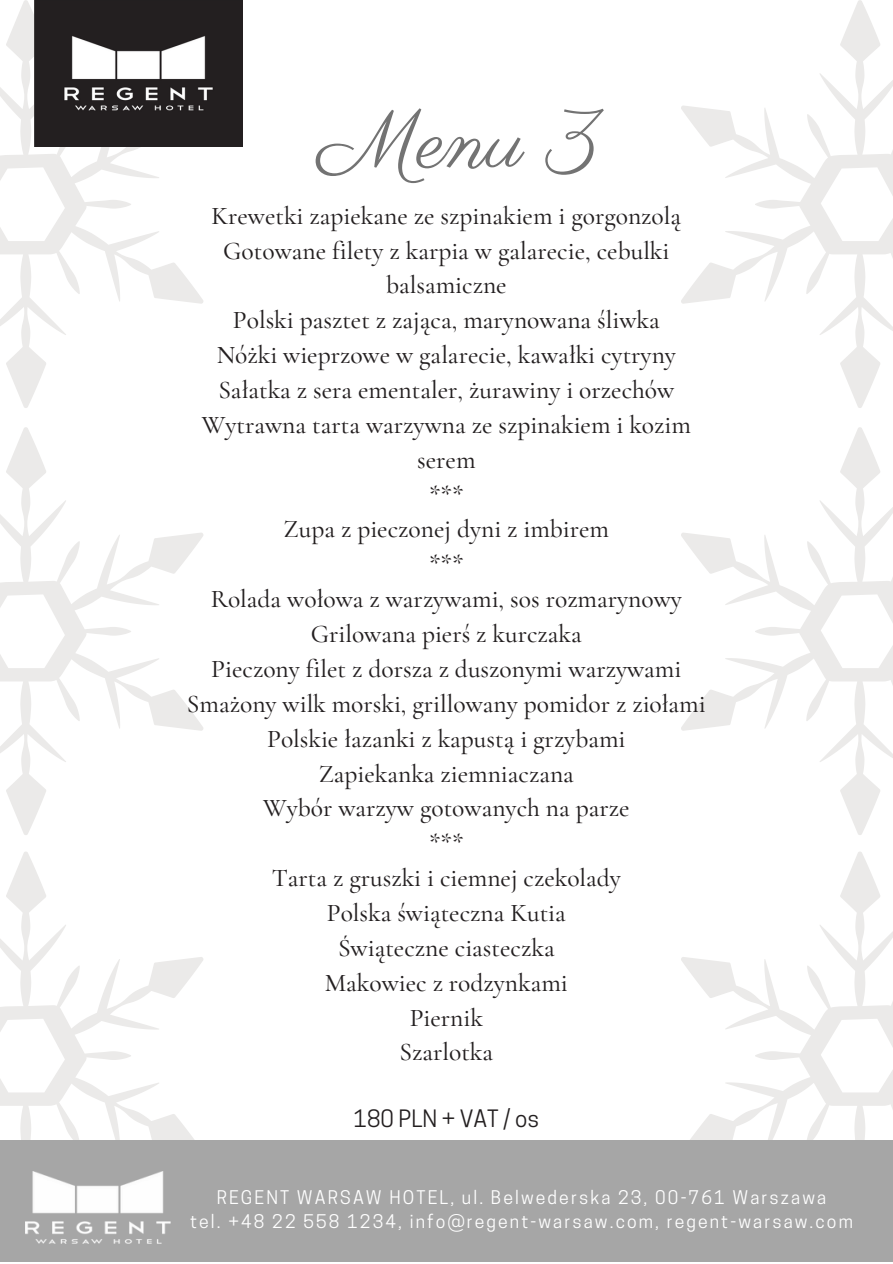
<style>
.page{position:relative;width:893px;height:1264px;background:#fff}
.page>*{position:absolute;margin:0;border:0;box-sizing:border-box;transform-origin:0 0}
.t1{font:81.75px "Parisienne";color:#737373}
.t2{font:500 25.5px/34.8px "Cormorant Garamond";color:#231f20;text-align:center}
.t3{font:22.5px "Cooper Hewitt";color:#231f20}
.t4{font:17.7px/24px "Cooper Hewitt";letter-spacing:.12em;color:#fff;text-align:center}
</style>
<div class="page">
<svg style="left:0;top:0;width:203px;height:408px"></svg>
<img style="left:34px;top:0;width:208px;height:146px">
<svg style="left:0;top:852px;width:203px;height:288px"></svg>
<svg style="left:0;top:427px;width:203px;height:408px"></svg>
<svg style="left:681px;top:0;width:211px;height:408px"></svg>
<svg style="left:681px;top:427px;width:211px;height:408px"></svg>
<svg style="left:681px;top:852px;width:211px;height:288px"></svg>
<div style="left:0;top:1140px;width:892px;height:121px;background:#a6a6a6"></div>
<img style="left:25px;top:1171px;width:145px;height:72px">
<h1 class="t1" style="left:319px;top:91px;width:280px">Menu 3</h1>
<p class="t2" style="left:187px;top:198px;width:520px">Krewetki zapiekane ze szpinakiem i gorgonzolą<br>Gotowane filety z karpia w galarecie, cebulki balsamiczne<br>Polski pasztet z zająca, marynowana śliwka<br>Nóżki wieprzowe w galarecie, kawałki cytryny<br>Sałatka z sera ementaler, żurawiny i orzechów<br>Wytrawna tarta warzywna ze szpinakiem i kozim serem<br>***<br>Zupa z pieczonej dyni z imbirem<br>***<br>Rolada wołowa z warzywami, sos rozmarynowy<br>Grilowana pierś z kurczaka<br>Pieczony filet z dorsza z duszonymi warzywami<br>Smażony wilk morski, grillowany pomidor z ziołami<br>Polskie łazanki z kapustą i grzybami<br>Zapiekanka ziemniaczana<br>Wybór warzyw gotowanych na parze<br>***<br>Tarta z gruszki i ciemnej czekolady<br>Polska świąteczna Kutia<br>Świąteczne ciasteczka<br>Makowiec z rodzynkami<br>Piernik<br>Szarlotka</p>
<p class="t3" style="left:353px;top:1109px;width:187px">180 PLN + VAT / os</p>
<p class="t4" style="left:190px;top:1187px;width:664px">REGENT WARSAW HOTEL, ul. Belwederska 23, 00-761 Warszawa<br>tel. +48 22 558 1234, info@regent-warsaw.com, regent-warsaw.com</p>
</div>
